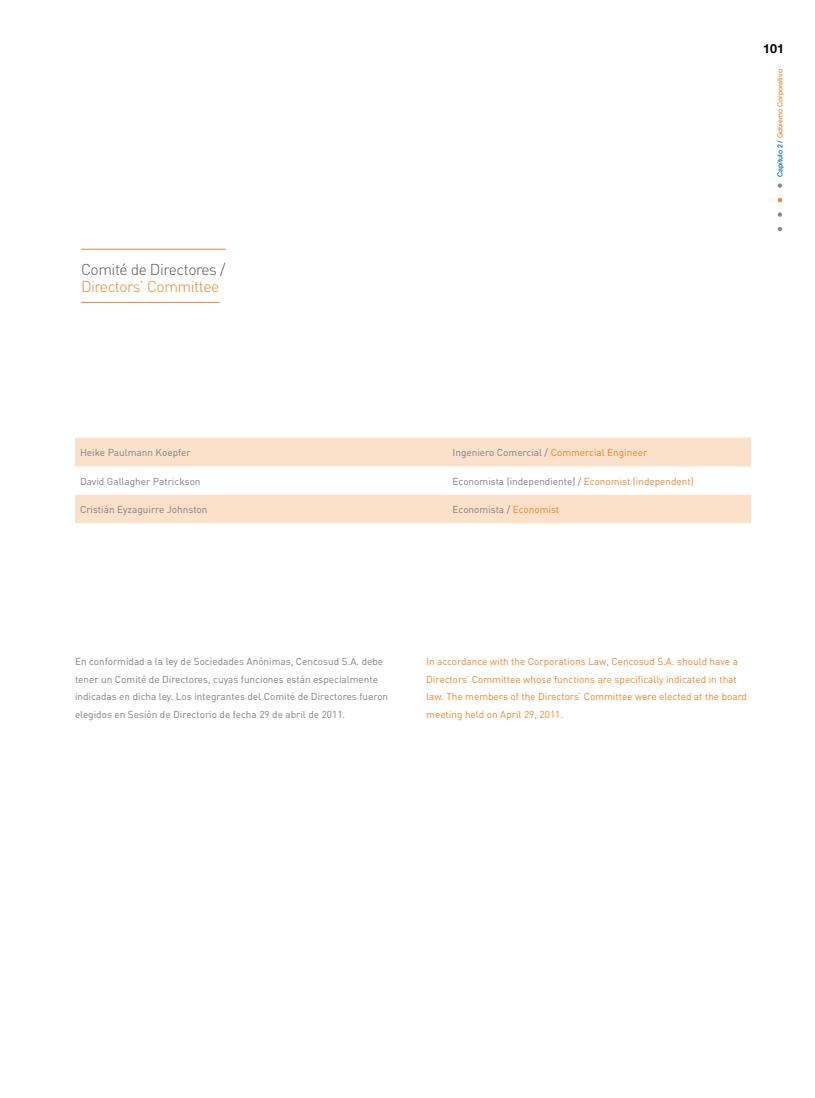
<style>
.page{position:relative;width:815px;height:1098px;background:#fff}
.page>*{position:absolute;margin:0;border:0;box-sizing:border-box;transform-origin:0 0}
.t1{font:300 15.62px "DIN Pro";letter-spacing:-.03em;color:#58585a}
.t2{font:300 15.62px "DIN Pro";letter-spacing:-.03em;color:#ef852c}
.t3{font:700 12.5px "Helvetica Neue";color:#000}
.t4{font:10px/17.5px "DIN Pro";color:#7e7f81}
.t5{font:10px/17.5px "DIN Pro";color:#ef852c}
.t6{font:500 6.88px "Helvetica Neue";color:#ef852c}
.s1{color:#006ab3}
.s2{color:#ef852c}
</style>
<div class="page">
<svg style="left:778px;top:183px;width:4px;height:5px"></svg>
<svg style="left:778px;top:212px;width:4px;height:5px"></svg>
<svg style="left:778px;top:198px;width:4px;height:4px"></svg>
<svg style="left:778px;top:227px;width:4px;height:4px"></svg>
<hr style="left:81px;top:249px;width:145px;height:1px;background:#ef852c">
<hr style="left:81px;top:302px;width:139px;height:1px;background:#ef852c">
<svg style="left:75px;top:438px;width:676px;height:85px;fill:#fbe0ca"></svg>
<h1 class="t1" style="left:81px;top:258px;width:146px">Comité de Directores /</h1>
<h1 class="t2" style="left:81px;top:276px;width:140px">Directors’ Committee</h1>
<p class="t3" style="left:763px;top:40px;width:22px">101</p>
<p class="t6" style="left:776px;top:177px;width:109px;rotate:-90deg"><span class="s1">Capítulo 2 /</span> Gobierno Corporativo</p>
<p class="t4" style="left:80px;top:443px;width:112px">Heike Paulmann Koepfer</p>
<p class="t4" style="left:453px;top:443px;width:196px">Ingeniero Comercial / <span class="s2">Commercial Engineer</span></p>
<p class="t4" style="left:80px;top:472px;width:122px">David Gallagher Patrickson</p>
<p class="t4" style="left:453px;top:472px;width:243px">Economista (independiente) / <span class="s2">Economist (independent)</span></p>
<p class="t4" style="left:80px;top:500px;width:129px">Cristián Eyzaguirre Johnston</p>
<p class="t4" style="left:453px;top:500px;width:108px">Economista / <span class="s2">Economist</span></p>
<p class="t4" style="left:75px;top:652px;width:315px">En conformidad a la ley de Sociedades Anónimas, Cencosud S.A. debe tener un Comité de Directores, cuyas funciones están especialmente indicadas en dicha ley. Los integrantes del Comité de Directores fueron elegidos en Sesión de Directorio de fecha 29 de abril de 2011.</p>
<p class="t5" style="left:426px;top:652px;width:322px">In accordance with the Corporations Law, Cencosud S.A. should have a Directors’ Committee whose functions are specifically indicated in that law. The members of the Directors’ Committee were elected at the board meeting held on April 29, 2011.</p>
</div>
